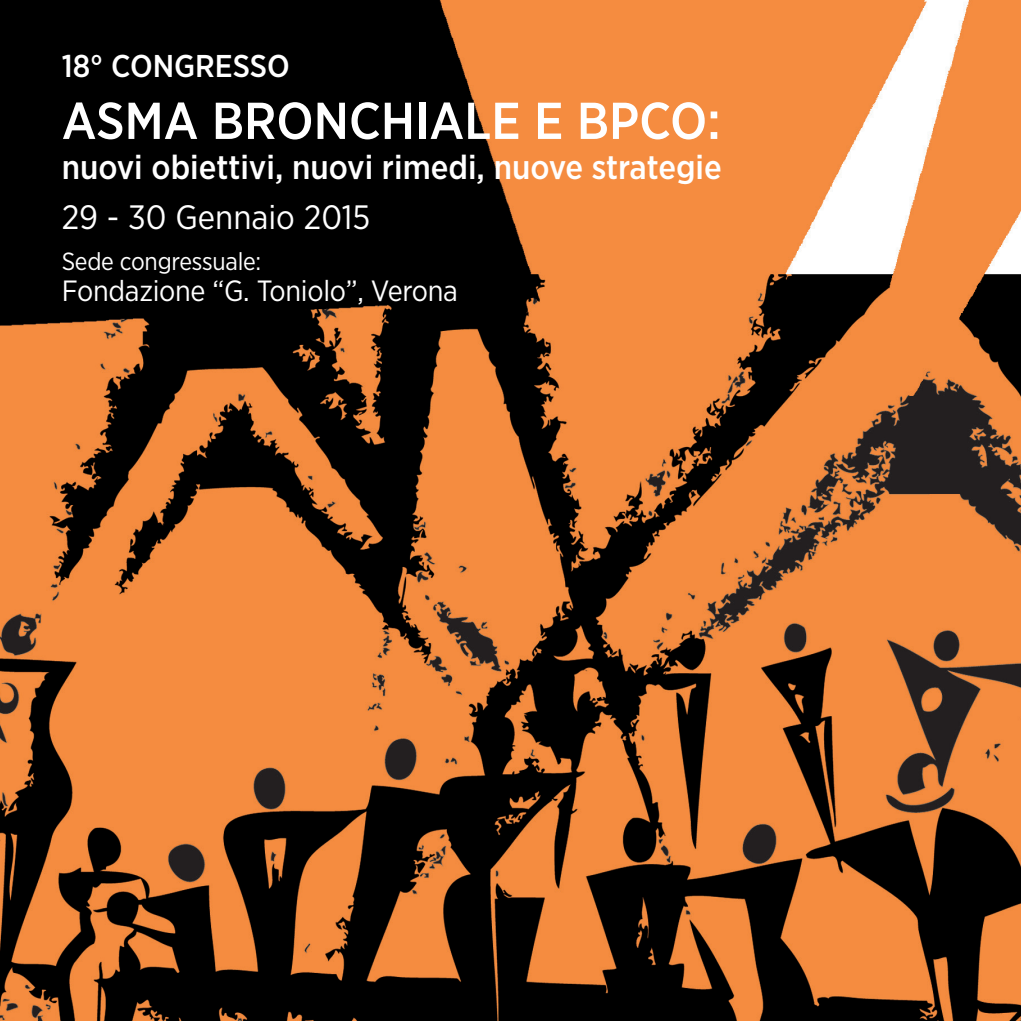
<style>
.page{position:relative;width:1021px;height:1021px;background:#fff}
.page>*{position:absolute;margin:0;border:0;box-sizing:border-box;transform-origin:0 0}
.t1{font:500 51.75px "Gotham Narrow";color:#fff}
.t2{font:500 33.75px "Gotham Narrow";color:#fff}
.t3{font:33.75px "Gotham Narrow";color:#fff}
.t4{font:500 31.5px "Gotham Narrow";color:#fff}
.t5{font:29.25px "Gotham Narrow";letter-spacing:-.01em;color:#fff}
.t6{font:24.75px "Gotham Narrow";letter-spacing:-.01em;color:#fff}
</style>
<div class="page">
<img style="left:0;top:0;width:1020px;height:1020px">
<p class="t4" style="left:62px;top:46px;width:230px">18° CONGRESSO</p>
<p class="t1" style="left:62px;top:88px;width:660px">ASMA BRONCHIALE E BPCO:</p>
<p class="t2" style="left:62px;top:146px;width:661px">nuovi obiettivi, nuovi rimedi, nuove strategie</p>
<p class="t3" style="left:62px;top:196px;width:310px">29 - 30 Gennaio 2015</p>
<p class="t6" style="left:62px;top:245px;width:201px">Sede congressuale:</p>
<p class="t5" style="left:62px;top:272px;width:397px">Fondazione “G. Toniolo”, Verona</p>
</div>
